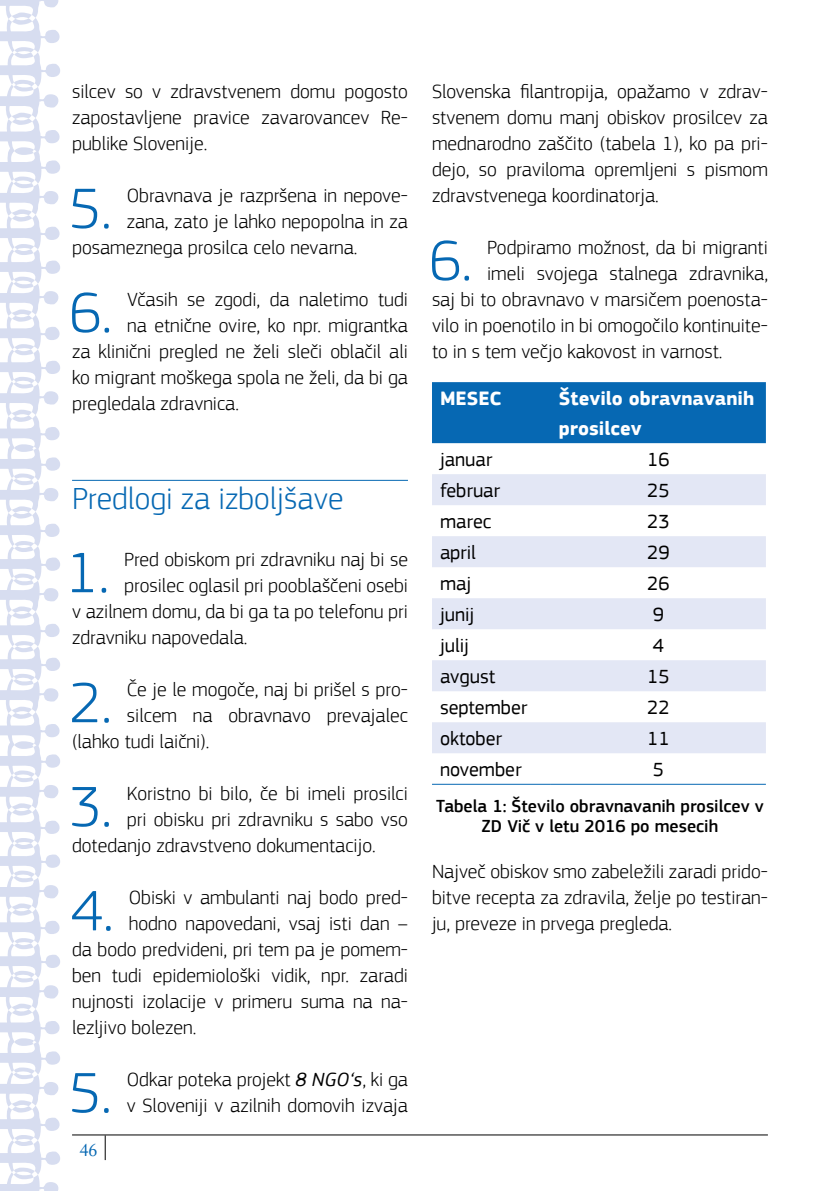
<style>
.page{position:relative;width:840px;height:1191px;background:#fff}
.page>*{position:absolute;margin:0;border:0;box-sizing:border-box;transform-origin:0 0}
.t1{font:300 59.2px "PF Square Sans Pro";color:#0668b3}
.t2{font:300 32px "PF Square Sans Pro";color:#0668b3}
.t3{font:300 20px/26px "PF Square Sans Pro";color:#000;text-align:justify}
.t4{font:20px "PF Square Sans Pro";color:#000}
.t5{font:700 20px/30px "PF Square Sans Pro";color:#fff}
.t6{font:500 18px/19.4px "PF Square Sans Pro";color:#000;text-align:center}
.t7{font:18px "Adobe Caslon Pro";color:#0668b3}
.s1{font-weight:400;font-style:italic}
</style>
<div class="page">
<svg style="left:0;top:0;width:60px;height:1191px"></svg>
<hr style="left:72px;top:1134px;width:695px;height:1px;background:#000">
<svg style="left:105px;top:1135px;width:1px;height:25px"></svg>
<hr style="left:72px;top:480px;width:336px;height:1px;background:#0668b3">
<div style="left:432px;top:382px;width:333px;height:61px;background:#0668b3"></div>
<svg style="left:432px;top:474px;width:333px;height:279px;fill:#e3e7f5"></svg>
<hr style="left:432px;top:784px;width:118px;height:1px;background:#0668b3">
<hr style="left:550px;top:784px;width:215px;height:1px;background:#0668b3">
<p class="t3" style="left:72px;top:78px;width:337px">silcev so v zdravstvenem domu pogosto zapostavljene pravice zavarovancev Re&shy;publike Slovenije.</p>
<h1 class="t1" style="left:69px;top:174px;width:44px">5.</h1>
<p class="t3" style="left:127px;top:182px;width:282px">Obravnava je razpršena in nepove-</p>
<p class="t3" style="left:127px;top:208px;width:282px">zana, zato je lahko nepopolna in za</p>
<p class="t3" style="left:72px;top:234px;width:287px">posameznega prosilca celo nevarna.</p>
<h1 class="t1" style="left:69px;top:278px;width:44px">6.</h1>
<p class="t3" style="left:127px;top:286px;width:282px">Včasih se zgodi, da naletimo tudi</p>
<p class="t3" style="left:127px;top:312px;width:282px">na etnične ovire, ko npr. migrantka</p>
<p class="t3" style="left:72px;top:338px;width:337px">za klinični pregled ne želi sleči oblačil ali</p>
<p class="t3" style="left:72px;top:364px;width:337px">ko migrant moškega spola ne želi, da bi ga</p>
<p class="t3" style="left:72px;top:390px;width:168px">pregledala zdravnica.</p>
<h2 class="t2" style="left:72px;top:480px;width:273px">Predlogi za izboljšave</h2>
<h1 class="t1" style="left:66px;top:538px;width:44px">1.</h1>
<p class="t3" style="left:124px;top:546px;width:285px">Pred obiskom pri zdravniku naj bi se</p>
<p class="t3" style="left:124px;top:572px;width:285px">prosilec oglasil pri pooblaščeni osebi</p>
<p class="t3" style="left:72px;top:598px;width:337px">v azilnem domu, da bi ga ta po telefonu pri</p>
<p class="t3" style="left:72px;top:624px;width:177px">zdravniku napovedala.</p>
<h1 class="t1" style="left:69px;top:668px;width:44px">2.</h1>
<p class="t3" style="left:127px;top:676px;width:282px">Če je le mogoče, naj bi prišel s pro-</p>
<p class="t3" style="left:127px;top:702px;width:282px">silcem na obravnavo prevajalec</p>
<p class="t3" style="left:72px;top:728px;width:139px">(lahko tudi laični).</p>
<h1 class="t1" style="left:69px;top:772px;width:44px">3.</h1>
<p class="t3" style="left:127px;top:780px;width:282px">Koristno bi bilo, če bi imeli prosilci</p>
<p class="t3" style="left:127px;top:806px;width:282px">pri obisku pri zdravniku s sabo vso</p>
<p class="t3" style="left:72px;top:832px;width:305px">dotedanjo zdravstveno dokumentacijo.</p>
<h1 class="t1" style="left:71px;top:876px;width:44px">4.</h1>
<p class="t3" style="left:129px;top:884px;width:280px">Obiski v ambulanti naj bodo pred-</p>
<p class="t3" style="left:129px;top:910px;width:280px">hodno napovedani, vsaj isti dan –</p>
<p class="t3" style="left:72px;top:936px;width:337px">da bodo predvideni, pri tem pa je pomem-</p>
<p class="t3" style="left:72px;top:962px;width:337px">ben tudi epidemiološki vidik, npr. zaradi</p>
<p class="t3" style="left:72px;top:988px;width:337px">nujnosti izolacije v primeru suma na na-</p>
<p class="t3" style="left:72px;top:1014px;width:126px">lezljivo bolezen.</p>
<h1 class="t1" style="left:69px;top:1058px;width:44px">5.</h1>
<p class="t3" style="left:127px;top:1066px;width:282px">Odkar poteka projekt <span class="s1">8 NGO‘s</span>, ki ga v Sloveniji v azilnih domovih izvaja</p>
<p class="t7" style="left:79px;top:1139px;width:19px">46</p>
<p class="t3" style="left:432px;top:78px;width:337px">Slovenska filantropija, opažamo v zdrav&shy;stvenem domu manj obiskov prosilcev za mednarodno zaščito (tabela 1), ko pa pri&shy;dejo, so praviloma opremljeni s pismom zdravstvenega koordinatorja.</p>
<h1 class="t1" style="left:429px;top:226px;width:44px">6.</h1>
<p class="t3" style="left:487px;top:234px;width:282px">Podpiramo možnost, da bi migranti</p>
<p class="t3" style="left:487px;top:260px;width:282px">imeli svojega stalnega zdravnika,</p>
<p class="t3" style="left:432px;top:286px;width:337px">saj bi to obravnavo v marsičem poenosta-</p>
<p class="t3" style="left:432px;top:312px;width:337px">vilo in poenotilo in bi omogočilo kontinuite-</p>
<p class="t3" style="left:432px;top:338px;width:292px">to in s tem večjo kakovost in varnost.</p>
<p class="t5" style="left:440px;top:384px;width:63px">MESEC</p>
<p class="t5" style="left:558px;top:384px;width:197px">Število obravnavanih prosilcev</p>
<p class="t4" style="left:440px;top:448px;width:54px">januar</p>
<p class="t4" style="left:647px;top:448px;width:24px">16</p>
<p class="t4" style="left:440px;top:479px;width:62px">februar</p>
<p class="t4" style="left:647px;top:479px;width:24px">25</p>
<p class="t4" style="left:440px;top:510px;width:53px">marec</p>
<p class="t4" style="left:647px;top:510px;width:24px">23</p>
<p class="t4" style="left:440px;top:541px;width:37px">april</p>
<p class="t4" style="left:647px;top:541px;width:24px">29</p>
<p class="t4" style="left:440px;top:572px;width:33px">maj</p>
<p class="t4" style="left:647px;top:572px;width:24px">26</p>
<p class="t4" style="left:440px;top:603px;width:36px">junij</p>
<p class="t4" style="left:652px;top:603px;width:13px">9</p>
<p class="t4" style="left:440px;top:634px;width:31px">julij</p>
<p class="t4" style="left:652px;top:634px;width:13px">4</p>
<p class="t4" style="left:440px;top:665px;width:57px">avgust</p>
<p class="t4" style="left:647px;top:665px;width:24px">15</p>
<p class="t4" style="left:440px;top:696px;width:89px">september</p>
<p class="t4" style="left:647px;top:696px;width:24px">22</p>
<p class="t4" style="left:440px;top:727px;width:64px">oktober</p>
<p class="t4" style="left:647px;top:727px;width:24px">11</p>
<p class="t4" style="left:440px;top:758px;width:83px">november</p>
<p class="t4" style="left:652px;top:758px;width:13px">5</p>
<p class="t6" style="left:436px;top:797px;width:329px">Tabela 1: Število obravnavanih prosilcev v<br>ZD Vič v letu 2016 po mesecih</p>
<p class="t3" style="left:432px;top:858px;width:337px">Največ obiskov smo zabeležili zaradi prido&shy;bitve recepta za zdravila, želje po testiran&shy;ju, preveze in prvega pregleda.</p>
</div>
